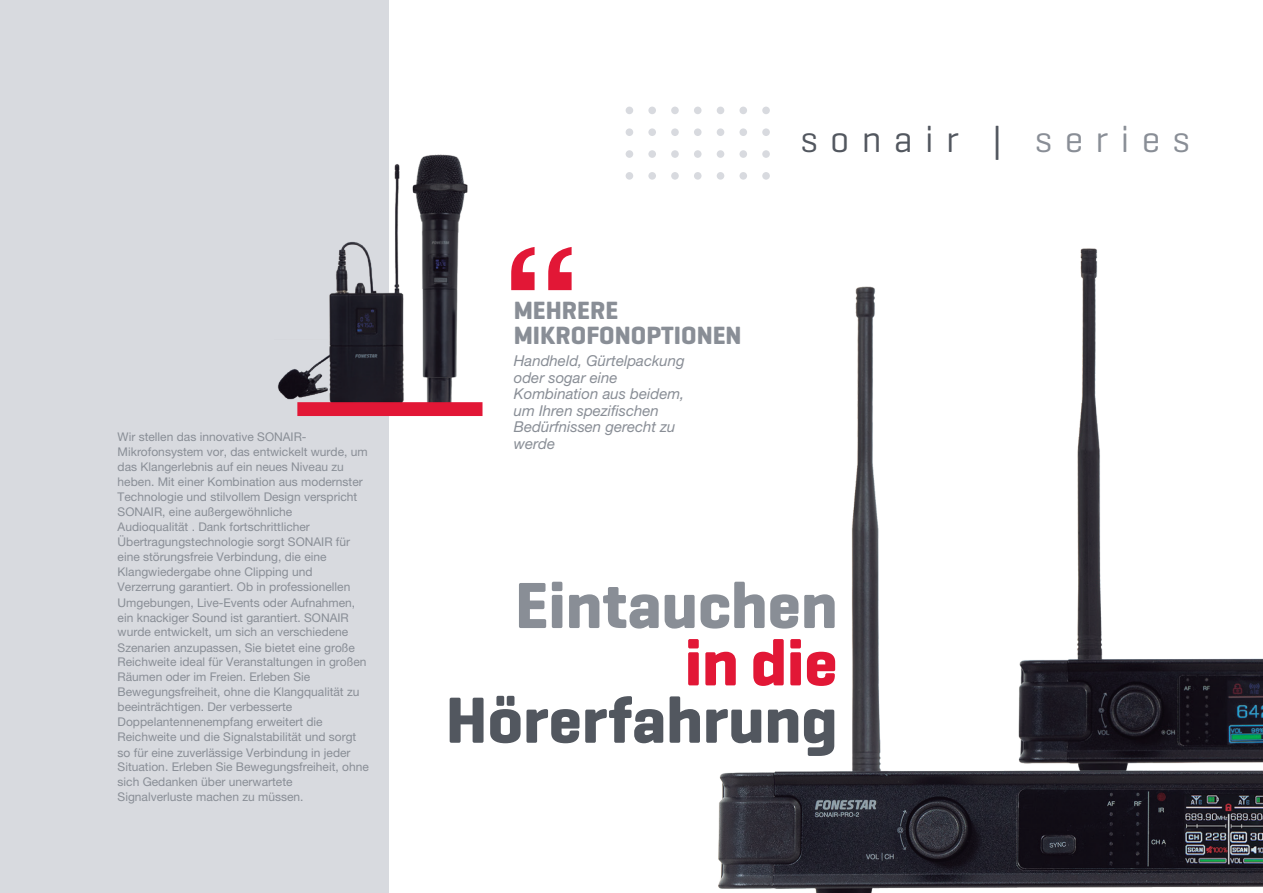
<style>
.page{position:relative;width:1263px;height:893px;background:#fff}
.page>*{position:absolute;margin:0;border:0;box-sizing:border-box;transform-origin:0 0}
.t1{font:700 66.3px "Geogrotesque";color:#52575f}
.t2{font:700 66.3px "Geogrotesque";color:#898e96}
.t3{font:700 66.3px "Geogrotesque";color:#e21736}
.t4{font:37.5px "Geogrotesque";letter-spacing:.33em;color:#52575f}
.t5{font:700 25.35px/24.3px "Geogrotesque";color:#898e96}
.t6{font:italic 15px/16.5px "Helvetica Neue LT Pro";color:#898e96}
.t7{font:12px/15px "Helvetica Neue LT Pro";color:#898e96}
.t8{font:12px "Helvetica Neue";color:#898e96}
.s1{font-family:"Helvetica Neue LT Pro"}
.s2{font-family:"Helvetica Neue"}
.s3{color:#898e96}
</style>
<div class="page">
<div style="left:0;top:0;width:388px;height:893px;background:#d8dadf"></div>
<img style="left:277px;top:123px;width:206px;height:313px">
<img style="left:718px;top:259px;width:545px;height:634px">
<div style="left:297px;top:402px;width:185px;height:14px;background:#e21736;border:2px solid #e21736"></div>
<div style="left:762px;top:172px;width:8px;height:8px;background:#d8dadf;border-radius:50%"></div>
<div style="left:739px;top:172px;width:8px;height:8px;background:#d8dadf;border-radius:50%"></div>
<div style="left:717px;top:172px;width:7px;height:8px;background:#d8dadf;border-radius:50%"></div>
<div style="left:694px;top:172px;width:7px;height:8px;background:#d8dadf;border-radius:50%"></div>
<div style="left:671px;top:172px;width:8px;height:8px;background:#d8dadf;border-radius:50%"></div>
<div style="left:648px;top:172px;width:8px;height:8px;background:#d8dadf;border-radius:50%"></div>
<div style="left:626px;top:172px;width:7px;height:8px;background:#d8dadf;border-radius:50%"></div>
<div style="left:762px;top:150px;width:8px;height:8px;background:#d8dadf;border-radius:50%"></div>
<div style="left:739px;top:150px;width:8px;height:8px;background:#d8dadf;border-radius:50%"></div>
<div style="left:717px;top:150px;width:7px;height:8px;background:#d8dadf;border-radius:50%"></div>
<div style="left:694px;top:150px;width:7px;height:8px;background:#d8dadf;border-radius:50%"></div>
<div style="left:671px;top:150px;width:8px;height:8px;background:#d8dadf;border-radius:50%"></div>
<div style="left:648px;top:150px;width:8px;height:8px;background:#d8dadf;border-radius:50%"></div>
<div style="left:626px;top:150px;width:7px;height:8px;background:#d8dadf;border-radius:50%"></div>
<div style="left:762px;top:128px;width:8px;height:8px;background:#d8dadf;border-radius:50%"></div>
<div style="left:739px;top:128px;width:8px;height:8px;background:#d8dadf;border-radius:50%"></div>
<div style="left:717px;top:128px;width:7px;height:8px;background:#d8dadf;border-radius:50%"></div>
<div style="left:694px;top:128px;width:7px;height:8px;background:#d8dadf;border-radius:50%"></div>
<div style="left:671px;top:128px;width:8px;height:8px;background:#d8dadf;border-radius:50%"></div>
<div style="left:648px;top:128px;width:8px;height:8px;background:#d8dadf;border-radius:50%"></div>
<div style="left:626px;top:128px;width:7px;height:8px;background:#d8dadf;border-radius:50%"></div>
<div style="left:762px;top:107px;width:8px;height:7px;background:#d8dadf;border-radius:50%"></div>
<div style="left:739px;top:107px;width:8px;height:7px;background:#d8dadf;border-radius:50%"></div>
<div style="left:717px;top:107px;width:7px;height:7px;background:#d8dadf;border-radius:50%"></div>
<div style="left:694px;top:107px;width:7px;height:7px;background:#d8dadf;border-radius:50%"></div>
<div style="left:671px;top:107px;width:8px;height:7px;background:#d8dadf;border-radius:50%"></div>
<div style="left:648px;top:107px;width:8px;height:7px;background:#d8dadf;border-radius:50%"></div>
<div style="left:626px;top:107px;width:7px;height:7px;background:#d8dadf;border-radius:50%"></div>
<svg style="left:511px;top:247px;width:61px;height:43px"></svg>
<p class="t7" style="left:118px;top:429px;width:252px">Wir stellen das innovative SONAIR-Mikrofonsystem vor, das entwickelt wurde, um das Klangerlebnis auf ein neues Niveau zu heben. Mit einer Kombination aus modernster Technologie und stilvollem Design verspricht SONAIR, eine außergewöhnliche<br>Audioqualität . Dank fortschrittlicher Übertragungstechnologie sorgt SONAIR für eine störungsfreie Verbindung, die eine Klangwiedergabe ohne Clipping und Verzerrung garantiert. Ob in professionellen</p>
<p class="t7" style="left:118px;top:595px;width:239px">Umgebungen, Live-Events oder Aufnahmen,</p>
<p class="t8" style="left:118px;top:609px;width:233px">ein knackiger Sound ist garantiert<span class="s1">. SONAIR</span></p>
<p class="t7" style="left:118px;top:623px;width:239px;line-height:16.4px">wurde entwickelt, um sich an verschiedene<br>Szenarien anzupassen, <span class="s2">Sie</span> bietet eine große</p>
<p class="t7" style="left:118px;top:654px;width:250px">Reichweite ideal für Veranstaltungen in großen Räumen oder im Freien. Erleben Sie Bewegungsfreiheit, ohne die Klangqualität zu beeinträchtigen. Der verbesserte Doppelantennenempfang erweitert die Reichweite und die Signalstabilität und sorgt</p>
<p class="t7" style="left:118px;top:746px;width:253px;line-height:13.6px"><span class="s2">so</span> für eine zuverlässige Verbindung in jeder<br>Situation. Erleben Sie Bewegungsfreiheit, ohne</p>
<p class="t7" style="left:118px;top:774px;width:187px">sich Gedanken über unerwartete<br>Signalverluste machen zu müssen.</p>
<h3 class="t5" style="left:514px;top:298px;width:229px">MEHRERE<br>MIKROFONOPTIONEN</h3>
<p class="t6" style="left:514px;top:352px;width:172px">Handheld, Gürtelpackung oder sogar eine<br>Kombination aus beidem, um Ihren spezifischen<br>Bedürfnissen gerecht zu werde</p>
<h2 class="t4" style="left:800px;top:116px;width:391px">sonair | <span class="s3">series</span></h2>
<h1 class="t2" style="left:515px;top:564px;width:324px">Eintauchen</h1>
<h1 class="t3" style="left:685px;top:621px;width:154px">in die</h1>
<h1 class="t1" style="left:446px;top:679px;width:393px">Hörerfahrung</h1>
</div>
